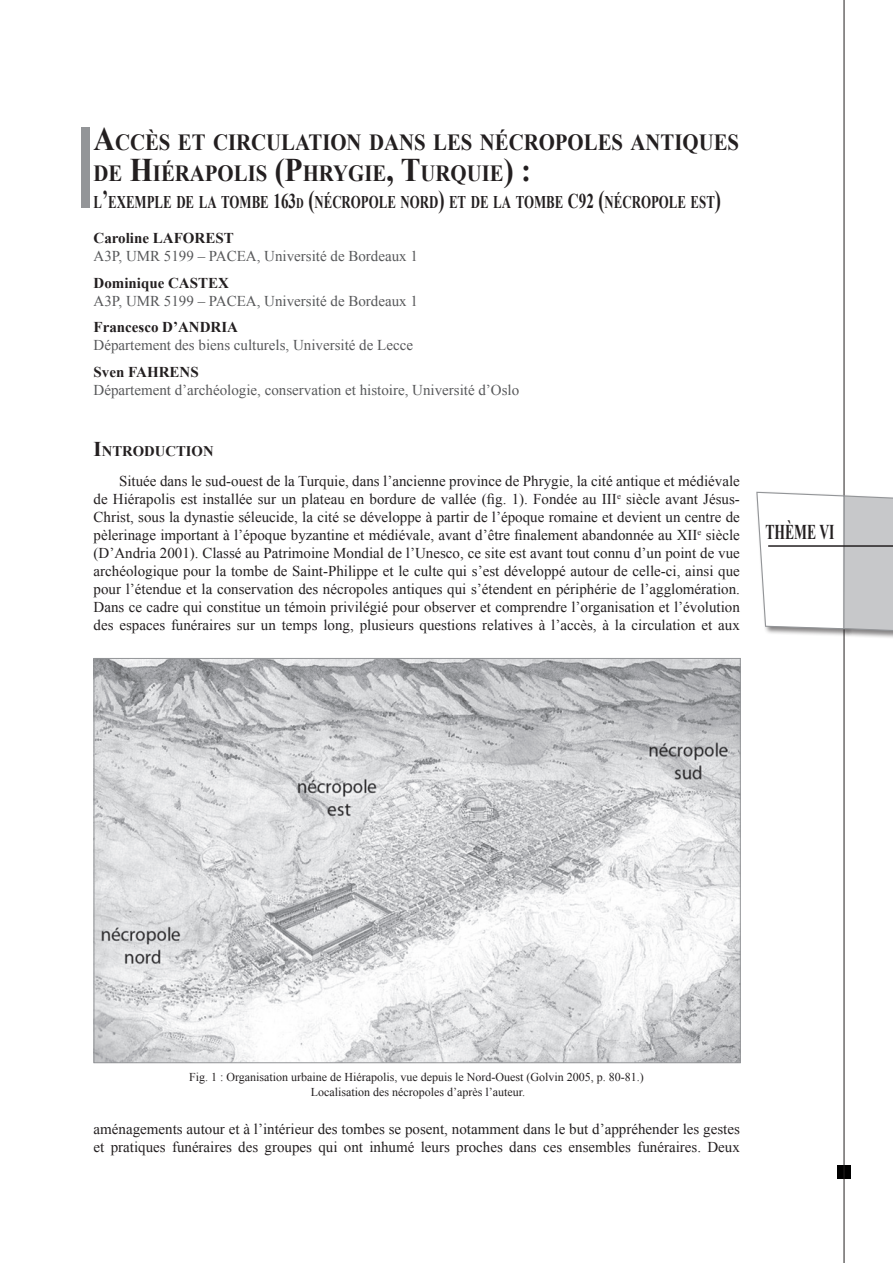
<style>
.page{position:relative;width:893px;height:1263px;background:#fff}
.page>*{position:absolute;margin:0;border:0;box-sizing:border-box;transform-origin:0 0}
.t1{font:700 23.1px/31.5px "Times New Roman";color:#231f20;scale:.9 1}
.t2{font:700 21px "Times New Roman";color:#231f20;scale:.65 1}
.t3{font:700 17.85px "Times New Roman";color:#231f20;scale:.72 1}
.t4{font:15px/18px "Times New Roman";color:#231f20;text-align:justify}
.t5{font:15px "Times New Roman";color:#57585a}
.t6{font:700 15px "Times New Roman";color:#231f20}
.t7{font:700 14.7px "Times New Roman";color:#231f20}
.t8{font:12px/15px "Times New Roman";color:#231f20;text-align:center}
.s1{font-size:33px}
.s2{font-size:25.5px}
.s3{font-size:21px}
.s4{font-size:14.7px}
</style>
<div class="page">
<div style="left:837px;top:1165px;width:14px;height:13px;background:#000"></div>
<hr style="left:844px;top:0;width:1px;height:1263px;background:#231f20">
<div style="left:755px;top:491px;width:98px;height:146px;background:#231f20;opacity:.55"></div>
<div style="left:842px;top:495px;width:51px;height:144px;background:#231f20;opacity:.55"></div>
<svg style="left:756px;top:491px;width:137px;height:141px"></svg>
<hr style="left:768px;top:545px;width:125px;height:2px;background:#231f20">
<div style="left:81px;top:128px;width:8px;height:80px;background:#939598"></div>
<img style="left:96px;top:660px;width:643px;height:401px">
<h1 class="t1" style="left:94px;top:126px;width:719px"><span class="s1">A</span>CCÈS ET CIRCULATION DANS LES NÉCROPOLES ANTIQUES<br>DE <span class="s1">H</span>IÉRAPOLIS <span class="s1">(P</span>HRYGIE<span class="s1">, T</span>URQUIE<span class="s1">) :</span></h1>
<p class="t3" style="left:94px;top:190px;width:873px">L<span class="s2">’</span>EXEMPLE DE LA TOMBE <span class="s3">163</span><span class="s4">D</span> <span class="s2">(</span>NÉCROPOLE NORD<span class="s2">)</span> ET DE LA TOMBE <span class="s3">C92</span> <span class="s2">(</span>NÉCROPOLE EST<span class="s2">)</span></p>
<p class="t6" style="left:94px;top:228px;width:92px">Caroline LAFORE</p>
<p class="t6" style="left:215px;top:228px;width:20px">ST</p>
<p class="t5" style="left:94px;top:246px;width:326px">A3P, UMR 5199 – PACEA, université de Bordeaux 1</p>
<p class="t6" style="left:94px;top:273px;width:126px">Dominique CASTEX</p>
<p class="t5" style="left:94px;top:291px;width:326px">A3P, UMR 5199 – PACEA, université de Bordeaux 1</p>
<p class="t6" style="left:94px;top:317px;width:106px">Francesco D’ANDRI</p>
<p class="t6" style="left:227px;top:317px;width:12px">A</p>
<p class="t5" style="left:94px;top:335px;width:321px">d épartement des biens culturels, université de Lecce</p>
<p class="t6" style="left:94px;top:362px;width:66px">Sven FAHREN</p>
<p class="t6" style="left:190px;top:362px;width:10px">S</p>
<p class="t5" style="left:94px;top:380px;width:427px">d épartement d’archéologie, conservation et histoire, université d’Oslo</p>
<p class="t7" style="left:94px;top:440px;width:122px"><span class="s3">I</span>NTRODUCTION</p>
<p class="t4" style="left:94px;top:472px;width:648px;text-indent:26px">Située dans le sud-ouest de la Turquie, dans l’ancienne province de Phrygie, la cité antique et médiévale de Hiérapolis est installée sur un plateau en bordure de vallée (fig. 1). Fondée au III <sup>e</sup> siècle avant Jésus-Christ, sous la dynastie séleucide, la cité se développe à partir de l’époque romaine et devient un centre de pèlerinage important à l’époque byzantine et médiévale, avant d’être finalement abandonnée au XII <sup>e</sup> siècle (D’Andria 2001). Classé au Patrimoine Mondial de l’Unesco, ce site est avant tout connu d’un point de vue archéologique pour la tombe de Saint-Philippe et le culte qui s’est développé autour de celle-ci, ainsi que pour l’étendue et la conservation des nécropoles antiques qui s’étendent en périphérie de l’agglomération.<br>Dans ce cadre qui constitue un témoin privilégié pour observer et comprendre l’organisation et l’évolution des espaces funéraires sur un temps long, plusieurs questions relatives à l’accès, à la circulation et aux</p>
<h2 class="t2" style="left:765px;top:517px;width:108px">THÈME VI</h2>
<p class="t8" style="left:189px;top:1069px;width:456px">Fig. 1 : organisation urbaine de Hiérapolis, vue depuis le Nord-Ouest (Golvin 2005, p. 80-81.)<br>Localisation des nécropoles d’après l’auteur.</p>
<p class="t4" style="left:94px;top:1120px;width:648px">aménagements autour et à l’intérieur des tombes se posent, notamment dans le but d’appréhender les gestes et pratiques funéraires des groupes qui ont inhumé leurs proches dans ces ensembles funéraires. Deux</p>
</div>
